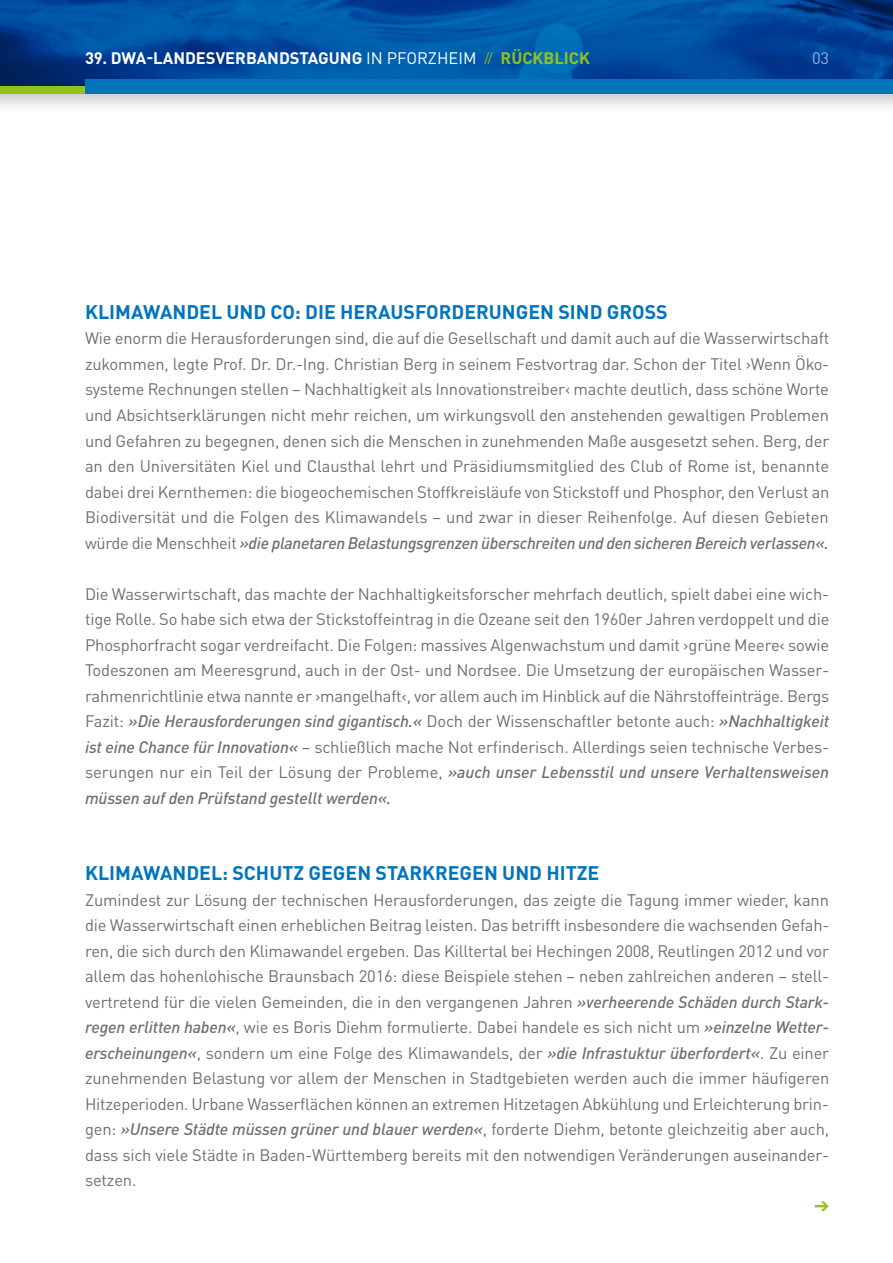
<style>
.page{position:relative;width:893px;height:1263px;background:#fff}
.page>*{position:absolute;margin:0;border:0;box-sizing:border-box;transform-origin:0 0}
.t1{font:700 19.5px "DINOT";color:#0075be}
.t2{font:16.5px/25.5px "DINOT";letter-spacing:-.01em;color:#6f6f6e;text-align:justify}
.t3{font:700 16.5px "DINOT";color:#fff}
.t4{font:16.5px "DINOT";color:#89b4e1}
.s1{font-weight:400}
.s2{font-weight:400;font-size:13.8px;color:#94c11c}
.s3{color:#94c11c}
.s4{font-weight:500;font-style:italic}
</style>
<div class="page">
<div style="left:0;top:41px;width:893px;height:74px;background:#000;opacity:.25"></div>
<svg style="left:0;top:0;width:893px;height:86px;background:#004e9f"></svg>
<div style="left:0;top:86px;width:85px;height:8px;background:#94c11c"></div>
<div style="left:85px;top:79px;width:808px;height:15px;background:#0075be"></div>
<p class="t3" style="left:85px;top:47px;width:507px">39. DWA-LANDESVERBANDSTAGUNG <span class="s1">IN PFORZHEIM</span> <span class="s2">//</span> <span class="s3">RÜCKBLICK</span></p>
<p class="t4" style="left:812px;top:48px;width:19px">03</p>
<p class="t1" style="left:85px;top:299px;width:584px">KLIMAWANDEL UND CO: DIE HERAUSFORDERUNGEN SIND GROSS</p>
<p class="t2" style="left:85px;top:325px;width:746px">Wie enorm die Herausforderungen sind, die auf die Gesellschaft und damit auch auf die Wasserwirtschaft zukommen, legte Prof. Dr. Dr.-Ing. Christian Berg in seinem Festvortrag dar. Schon der Titel ›Wenn Öko&shy;systeme Rechnungen stellen – Nachhaltigkeit als Innovationstreiber‹ machte deutlich, dass schöne Worte und Absichtserklärungen nicht mehr reichen, um wirkungsvoll den anstehenden gewaltigen Problemen und Gefahren zu begegnen, denen sich die Menschen in zunehmenden Maße ausgesetzt sehen. Berg, der an den Universitäten Kiel und Clausthal lehrt und Präsidiumsmitglied des Club of Rome ist, benannte dabei drei Kernthemen: die biogeochemischen Stoffkreisläufe von Stickstoff und Phosphor, den Verlust an Biodiversität und die Folgen des Klimawandels – und zwar in dieser Reihenfolge. Auf diesen Gebieten würde die Menschheit <span class="s4">»die planetaren Belastungsgrenzen überschreiten und den sicheren Bereich verlassen«.</span></p>
<p class="t2" style="left:85px;top:581px;width:746px">Die Wasserwirtschaft, das machte der Nachhaltigkeitsforscher mehrfach deutlich, spielt dabei eine wich&shy;tige Rolle. So habe sich etwa der Stickstoffeintrag in die Ozeane seit den 1960er Jahren verdoppelt und die Phosphorfracht sogar verdreifacht. Die Folgen: massives Algenwachstum und damit ›grüne Meere‹ sowie Todeszonen am Meeresgrund, auch in der Ost- und Nordsee. Die Umsetzung der europäischen Wasser&shy;rahmenrichtlinie etwa nannte er ›mangelhaft‹, vor allem auch im Hinblick auf die Nährstoffeinträge. Bergs Fazit: <span class="s4">»Die Herausforderungen sind gigantisch.«</span> Doch der Wissenschaftler betonte auch: <span class="s4">»Nachhaltigkeit ist eine Chance für Innovation«</span> – schließlich mache Not erfinderisch. Allerdings seien technische Verbes&shy;serungen nur ein Teil der Lösung der Probleme, <span class="s4">»auch unser Lebensstil und unsere Verhaltensweisen müssen auf den Prüfstand gestellt werden«.</span></p>
<p class="t1" style="left:85px;top:860px;width:516px">KLIMAWANDEL: SCHUTZ GEGEN STARKREGEN UND HITZE</p>
<p class="t2" style="left:85px;top:887px;width:746px">Zumindest zur Lösung der technischen Herausforderungen, das zeigte die Tagung immer wieder, kann die Wasserwirtschaft einen erheblichen Beitrag leisten. Das betrifft insbesondere die wachsenden Gefah&shy;ren, die sich durch den Klimawandel ergeben. Das Killtertal bei Hechingen 2008, Reutlingen 2012 und vor allem das hohenlohische Braunsbach 2016: diese Beispiele stehen – neben zahlreichen anderen – stell&shy;vertretend für die vielen Gemeinden, die in den vergangenen Jahren <span class="s4">»verheerende Schäden durch Stark&shy;regen erlitten haben«</span>, wie es Boris Diehm formulierte. Dabei handele es sich nicht um <span class="s4">»einzelne Wetter&shy;erscheinungen«</span>, sondern um eine Folge des Klimawandels, der <span class="s4">»die Infrastuktur überfordert«</span>. Zu einer zunehmenden Belastung vor allem der Menschen in Stadtgebieten werden auch die immer häufigeren Hitzeperioden. Urbane Wasserflächen können an extremen Hitzetagen Abkühlung und Erleichterung brin&shy;gen: <span class="s4">»Unsere Städte müssen grüner und blauer werden«</span>, forderte Diehm, betonte gleichzeitig aber auch, dass sich viele Städte in Baden-Württemberg bereits mit den notwendigen Veränderungen auseinander&shy;setzen.</p>
</div>
